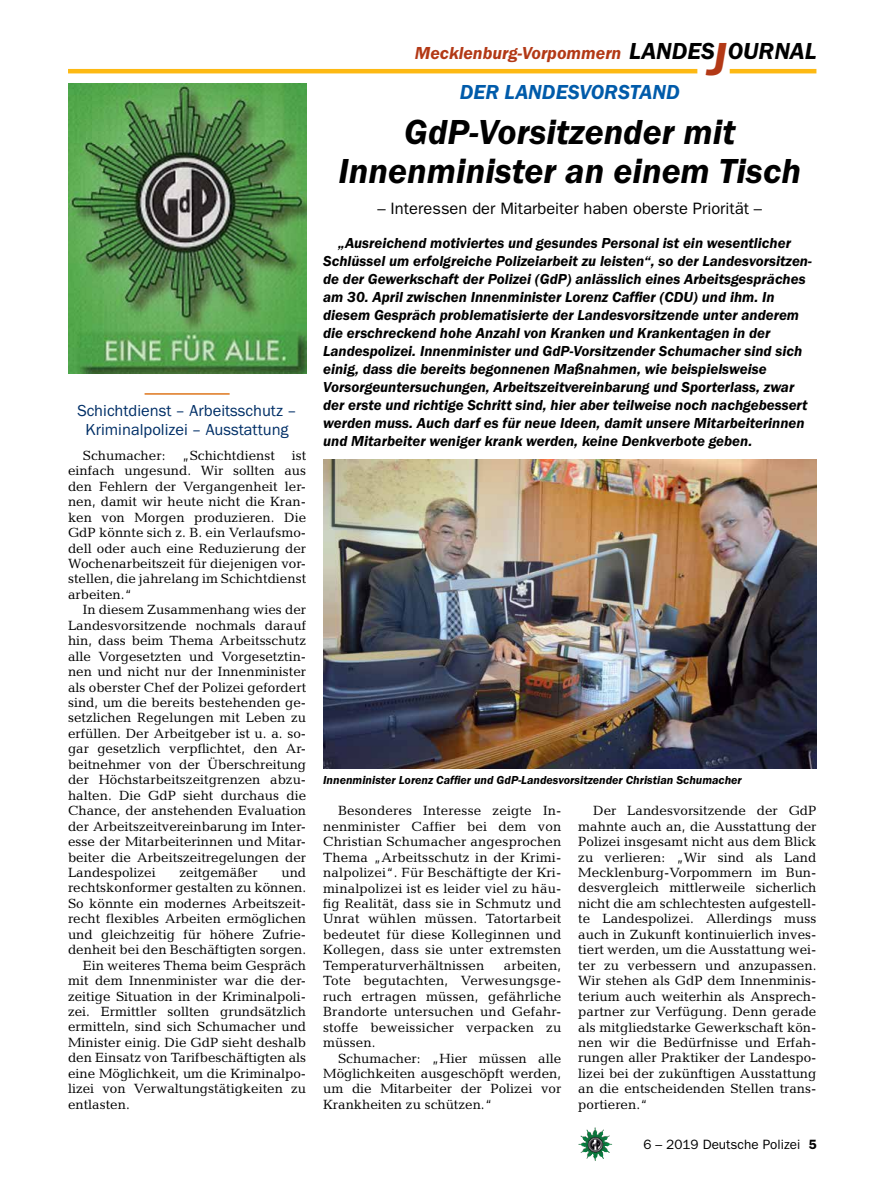
<style>
.page{position:relative;width:893px;height:1191px;background:#fff}
.page>*{position:absolute;margin:0;border:0;box-sizing:border-box;transform-origin:0 0}
.t1{font:italic 600 36px/39px "Franklin Gothic Itc T";color:#000;text-align:center}
.t2{font:italic 600 24px "Franklin Gothic Itc T";color:#000}
.t3{font:italic 600 21px "Franklin Gothic Itc T";color:#005baa}
.t4{font:italic 600 18px "Franklin Gothic Itc T";color:#b33916}
.t5{font:16.5px/19.5px "Franklin Gothic Itc T";color:#002f67;text-align:center}
.t6{font:16.5px "Franklin Gothic";color:#000}
.t7{font:italic 600 15px/18px "Franklin Gothic Itc T";color:#000}
.t8{font:13.5px/15.5px "Candida";color:#000;text-align:justify}
.t9{font:13.5px "Franklin Gothic";color:#000}
.t10{font:italic 600 12px "Franklin Gothic Itc T";color:#000}
.s1{font-size:48px;color:#b33916}
.s2{font-weight:600}
</style>
<div class="page">
<img style="left:578px;top:1127px;width:17px;height:25px">
<hr style="left:730px;top:69px;width:86px;height:4px;background:#fdb913">
<hr style="left:68px;top:69px;width:629px;height:4px;background:#fdb913">
<img style="left:68px;top:83px;width:238px;height:290px">
<img style="left:323px;top:460px;width:493px;height:309px">
<hr style="left:145px;top:393px;width:85px;height:2px;background:#de761c">
<p class="t5" style="left:77px;top:400px;width:221px">Schichtdienst – Arbeitsschutz –<br>Kriminalpolizei – Ausstattung</p>
<p class="t8" style="left:68px;top:447px;width:240px;text-indent:15px">Schumacher: „Schichtdienst ist einfach ungesund. Wir sollten aus den Fehlern der Vergangenheit ler&shy;nen, damit wir heute nicht die Kran&shy;ken von Morgen produzieren. Die GdP könnte sich z. B. ein Verlaufsmo&shy;dell oder auch eine Reduzierung der Wochenarbeitszeit für diejenigen vor&shy;stellen, die jahrelang im Schichtdienst arbeiten.“</p>
<p class="t8" style="left:68px;top:602px;width:240px;text-indent:15px">In diesem Zusammenhang wies der Landesvorsitzende nochmals darauf hin, dass beim Thema Arbeitsschutz alle Vorgesetzten und Vorgesetztin&shy;nen und nicht nur der Innenminister als oberster Chef der Polizei gefordert sind, um die bereits bestehenden ge&shy;setzlichen Regelungen mit Leben zu erfüllen. Der Arbeitgeber ist u. a. so&shy;gar gesetzlich verpflichtet, den Ar&shy;beitnehmer von der Überschreitung der Höchstarbeitszeitgrenzen abzu&shy;halten. Die GdP sieht durchaus die Chance, der anstehenden Evaluation der Arbeitszeitvereinbarung im Inter&shy;esse der Mitarbeiterinnen und Mitar&shy;beiter die Arbeitszeitregelungen der Landespolizei</p>
<p class="t8" style="left:179px;top:864px;width:80px">zeitgemäßer</p>
<p class="t8" style="left:281px;top:864px;width:26px">und</p>
<p class="t8" style="left:68px;top:880px;width:240px">rechtskonformer gestalten zu können.</p>
<p class="t8" style="left:68px;top:895px;width:240px">So könnte ein modernes Arbeitszeit-</p>
<p class="t8" style="left:68px;top:911px;width:240px">recht flexibles Arbeiten ermöglichen</p>
<p class="t8" style="left:68px;top:926px;width:240px">und gleichzeitig für höhere Zufrie-</p>
<p class="t8" style="left:68px;top:942px;width:240px">denheit bei den Beschäftigten sorgen.</p>
<p class="t8" style="left:83px;top:957px;width:225px">Ein weiteres Thema beim Gespräch</p>
<p class="t8" style="left:68px;top:972px;width:240px">mit dem Innenminister war die der-</p>
<p class="t8" style="left:68px;top:988px;width:240px">zeitige Situation in der Kriminalpoli-</p>
<p class="t8" style="left:68px;top:1003px;width:240px">zei. Ermittler sollten grundsätzlich</p>
<p class="t8" style="left:68px;top:1019px;width:240px">ermitteln, sind sich Schumacher und</p>
<p class="t8" style="left:68px;top:1034px;width:240px">Minister einig. Die GdP sieht deshalb</p>
<p class="t8" style="left:68px;top:1050px;width:240px">den Einsatz von Tarifbeschäftigten als</p>
<p class="t8" style="left:68px;top:1065px;width:240px">eine Möglichkeit, um die Kriminalpo-</p>
<p class="t8" style="left:68px;top:1081px;width:240px">lizei von Verwaltungstätigkeiten zu</p>
<p class="t8" style="left:68px;top:1096px;width:63px">entlasten.</p>
<h3 class="t4" style="left:415px;top:42px;width:208px">Mecklenburg-Vorpommern</h3>
<h2 class="t2" style="left:629px;top:37px;width:189px">LANDES<span class="s1">J</span>OURNAL</h2>
<h3 class="t3" style="left:460px;top:80px;width:222px">DER LANDESVORSTAND</h3>
<h1 class="t1" style="left:339px;top:112px;width:464px">GdP-Vorsitzender mit<br>Innenminister an einem Tisch</h1>
<p class="t6" style="left:377px;top:199px;width:386px">– Interessen der Mitarbeiter haben oberste Priorität –</p>
<p class="t7" style="left:323px;top:233px;width:490px;text-indent:15px">„Ausreichend motiviertes und gesundes Personal ist ein wesentlicher Schlüssel um erfolgreiche Polizeiarbeit zu leisten“, so der Landesvorsitzen&shy;de der Gewerkschaft der Polizei (GdP) anlässlich eines Arbeitsgespräches am 30. April zwischen Innenminister Lorenz Caffier (CDU) und ihm. In diesem Gespräch problematisierte der Landesvorsitzende unter anderem die erschreckend hohe Anzahl von Kranken und Krankentagen in der Landespolizei. Innenminister und GdP-Vorsitzender Schumacher sind sich einig, dass die bereits begonnenen Maßnahmen, wie beispielsweise Vorsorgeuntersuchungen, Arbeitszeitvereinbarung und Sporterlass, zwar der erste und richtige Schritt sind, hier aber teilweise noch nachgebessert werden muss. Auch darf es für neue Ideen, damit unsere Mitarbeiterinnen und Mitarbeiter weniger krank werden, keine Denkverbote geben.</p>
<p class="t10" style="left:323px;top:773px;width:420px">Innenminister Lorenz Caffier und GdP-Landesvorsitzender Christian Schumacher</p>
<p class="t8" style="left:323px;top:803px;width:240px;text-indent:15px">Besonderes Interesse zeigte In&shy;nenminister Caffier bei dem von Christian Schumacher angesprochen Thema „Arbeitsschutz in der Krimi&shy;nalpolizei“. Für Beschäftigte der Kri&shy;minalpolizei ist es leider viel zu häu&shy;fig Realität, dass sie in Schmutz und Unrat wühlen müssen. Tatortarbeit bedeutet für diese Kolleginnen und Kollegen, dass sie unter extremsten Temperaturverhältnissen</p>
<p class="t8" style="left:323px;top:957px;width:240px;text-indent:181px">arbeiten, Tote begutachten, Verwesungsge&shy;ruch ertragen müssen, gefährliche Brandorte untersuchen und Gefahr&shy;stoffe beweissicher verpacken zu müssen.</p>
<p class="t8" style="left:323px;top:1050px;width:240px;text-indent:15px">Schumacher: „Hier müssen alle Möglichkeiten ausgeschöpft werden, um die Mitarbeiter der Polizei vor Krankheiten zu schützen.“</p>
<p class="t8" style="left:578px;top:803px;width:240px;text-indent:15px">Der Landesvorsitzende der GdP mahnte auch an, die Ausstattung der Polizei insgesamt nicht aus dem Blick zu verlieren: „Wir sind als Land Mecklenburg-Vorpommern im Bun&shy;desvergleich mittlerweile sicherlich nicht die am schlechtesten aufgestell&shy;te Landespolizei. Allerdings muss auch in Zukunft kontinuierlich inves&shy;tiert werden, um die Ausstattung wei&shy;ter zu verbessern und anzupassen.<br>Wir stehen als GdP dem Innenminis&shy;terium auch weiterhin als Ansprech&shy;partner zur Verfügung. Denn gerade als mitgliedstarke Gewerkschaft kön&shy;nen wir die Bedürfnisse und Erfah&shy;rungen aller Praktiker der Landespo&shy;lizei bei der zukünftigen Ausstattung an die entscheidenden Stellen trans&shy;portieren.“</p>
<p class="t9" style="left:643px;top:1136px;width:175px">6 – 2019 Deutsche Polizei <span class="s2">5</span></p>
</div>
